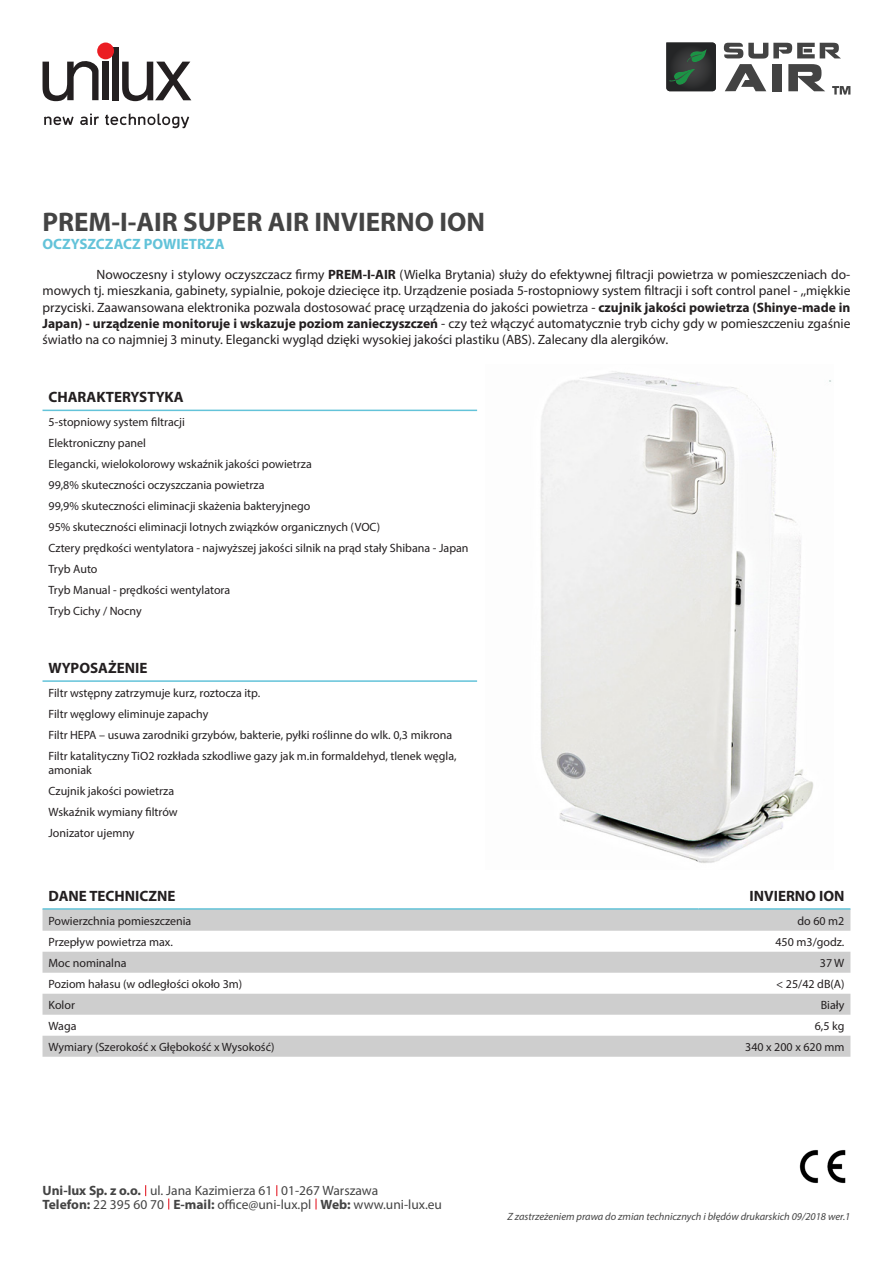
<style>
.page{position:relative;width:893px;height:1263px;background:#fff}
.page>*{position:absolute;margin:0;border:0;box-sizing:border-box;transform-origin:0 0}
.t1{font:700 27px "Myriad Pro";color:#444}
.t2{font:700 15px "Myriad Pro";color:#231f20}
.t3{font:700 15px "Myriad Pro";color:#63c3d9}
.t4{font:13.5px/16.2px "Myriad Pro";color:#231f20;text-align:justify}
.t5{font:13.5px "Myriad Pro";color:#444}
.t6{font:700 13.5px "Myriad Pro";color:#444}
.t7{font:12px/14.4px "Myriad Pro";color:#231f20}
.t8{font:italic 10.5px "Myriad Pro";color:#444}
.s1{font-weight:700}
</style>
<div class="page">
<hr style="left:43px;top:410px;width:434px;height:1px;background:#63c3d9">
<hr style="left:43px;top:680px;width:434px;height:2px;background:#63c3d9">
<svg style="left:43px;top:910px;width:807px;height:147px;fill:#cecece"></svg>
<hr style="left:43px;top:908px;width:655px;height:2px;background:#63c3d9">
<hr style="left:698px;top:908px;width:152px;height:2px;background:#63c3d9">
<div style="left:102px;top:62px;width:7px;height:38px;background:#231f20"></div>
<div style="left:112px;top:47px;width:7px;height:53px;background:#231f20"></div>
<svg style="left:122px;top:62px;width:69px;height:39px"></svg>
<div style="left:97px;top:43px;width:17px;height:16px;background:#eb1d23;border-radius:50%"></div>
<svg style="left:43px;top:61px;width:56px;height:40px"></svg>
<svg style="left:44px;top:117px;width:30px;height:8px"></svg>
<svg style="left:80px;top:113px;width:19px;height:12px"></svg>
<svg style="left:105px;top:113px;width:84px;height:15px"></svg>
<img style="left:799px;top:1150px;width:47px;height:34px">
<svg style="left:724px;top:43px;width:126px;height:52px"></svg>
<svg style="left:666px;top:43px;width:50px;height:48px;background:#2c3a32"></svg>
<img style="left:540px;top:371px;width:291px;height:492px">
<p class="t1" style="left:43px;top:205px;width:444px">PREM-I-AIR SUPER AIR INVIERNO ION</p>
<p class="t3" style="left:43px;top:235px;width:184px">OCZYSZCZACZ POWIETRZA</p>
<p class="t4" style="left:43px;top:266px;width:809px;text-indent:54px">Nowoczesny i stylowy oczyszczacz firmy <span class="s1">PREM-I-AIR</span> (Wielka Brytania) służy do efektywnej filtracji powietrza w pomieszczeniach do&shy;mowych tj. mieszkania, gabinety, sypialnie, pokoje dziecięce itp. Urządzenie posiada 5-rostopniowy system filtracji i soft control panel - ,,miękkie przyciski. Zaawansowana elektronika pozwala dostosować pracę urządzenia do jakości powietrza - <span class="s1">czujnik jakości powietrza (Shinye-made in Japan) - urządzenie monitoruje i wskazuje poziom zanieczyszczeń</span> - czy też włączyć automatycznie tryb cichy gdy w pomieszczeniu zgaśnie światło na co najmniej 3 minuty. Elegancki wygląd dzięki wysokiej jakości plastiku (ABS). Zalecany dla alergików.</p>
<p class="t2" style="left:49px;top:387px;width:137px">CHARAKTERYSTYKA</p>
<p class="t7" style="left:49px;top:415px;width:138px">5-stopniowy system filtracji</p>
<p class="t7" style="left:49px;top:436px;width:99px">Elektroniczny panel</p>
<p class="t7" style="left:49px;top:457px;width:265px">Elegancki, wielokolorowy wskaźnik jakości powietrza</p>
<p class="t7" style="left:49px;top:478px;width:217px">99,8% skuteczności oczyszczania powietrza</p>
<p class="t7" style="left:49px;top:499px;width:263px">99,9% skuteczności eliminacji skażenia bakteryjnego</p>
<p class="t7" style="left:49px;top:520px;width:333px">95% skuteczności eliminacji lotnych związków organicznych (VOC)</p>
<p class="t7" style="left:49px;top:541px;width:422px">Cztery prędkości wentylatora - najwyższej jakości silnik na prąd stały Shibana - Japan</p>
<p class="t7" style="left:49px;top:562px;width:50px">Tryb Auto</p>
<p class="t7" style="left:49px;top:583px;width:183px">Tryb Manual - prędkości wentylatora</p>
<p class="t7" style="left:49px;top:604px;width:95px">Tryb Cichy / Nocny</p>
<p class="t2" style="left:49px;top:658px;width:100px">WYPOSAŻENIE</p>
<p class="t7" style="left:49px;top:685px;width:213px">Filtr wstępny zatrzymuje kurz, roztocza itp.</p>
<p class="t7" style="left:49px;top:706px;width:161px">Filtr węglowy eliminuje zapachy</p>
<p class="t7" style="left:49px;top:727px;width:405px">Filtr HEPA – usuwa zarodniki grzybów, bakterie, pyłki roślinne do wlk. 0,3 mikrona</p>
<p class="t7" style="left:49px;top:748px;width:410px">Filtr katalityczny TiO2 rozkłada szkodliwe gazy jak m.in formaldehyd, tlenek węgla, amoniak</p>
<p class="t7" style="left:49px;top:784px;width:127px">Czujnik jakości powietrza</p>
<p class="t7" style="left:49px;top:805px;width:131px">Wskaźnik wymiany filtrów</p>
<p class="t7" style="left:49px;top:826px;width:88px">Jonizator ujemny</p>
<p class="t2" style="left:49px;top:886px;width:128px">DANE TECHNICZNE</p>
<p class="t2" style="left:750px;top:886px;width:96px">INVIERNO ION</p>
<p class="t7" style="left:49px;top:913px;width:144px">Powierzchnia pomieszczenia</p>
<p class="t7" style="left:797px;top:913px;width:48px">do 60 m2</p>
<p class="t7" style="left:49px;top:934px;width:126px">Przepływ powietrza max.</p>
<p class="t7" style="left:775px;top:934px;width:70px">450 m3/godz.</p>
<p class="t7" style="left:49px;top:955px;width:80px">Moc nominalna</p>
<p class="t7" style="left:820px;top:955px;width:26px">37 W</p>
<p class="t7" style="left:49px;top:976px;width:195px">Poziom hałasu (w odległości około 3m)</p>
<p class="t7" style="left:776px;top:976px;width:70px">&lt; 25/42 dB(A)</p>
<p class="t7" style="left:49px;top:997px;width:28px">Kolor</p>
<p class="t7" style="left:821px;top:997px;width:25px">Biały</p>
<p class="t7" style="left:49px;top:1018px;width:30px">Waga</p>
<p class="t7" style="left:815px;top:1018px;width:31px">6,5 kg</p>
<p class="t7" style="left:49px;top:1039px;width:227px">Wymiary (Szerokość x Głębokość x Wysokość)</p>
<p class="t7" style="left:745px;top:1039px;width:101px">340 x 200 x 620 mm</p>
<p class="t6" style="left:43px;top:1182px;width:100px">Uni-lux Sp. z o.o.</p>
<p class="t5" style="left:150px;top:1182px;width:124px">ul. Jana Kazimierza 61</p>
<p class="t5" style="left:281px;top:1182px;width:98px">01-267 Warszawa</p>
<p class="t5" style="left:43px;top:1196px;width:123px"><span class="s1">Telefon:</span> 22 395 60 70</p>
<p class="t5" style="left:173px;top:1196px;width:139px"><span class="s1">E-mail:</span> office@uni-lux.pl</p>
<p class="t5" style="left:321px;top:1196px;width:123px"><span class="s1">Web:</span> www.uni-lux.eu</p>
<p class="t8" style="left:507px;top:1210px;width:345px">Z zastrzeżeniem prawa do zmian technicznych i błędów drukarskich 09/2018 wer.1</p>
</div>
